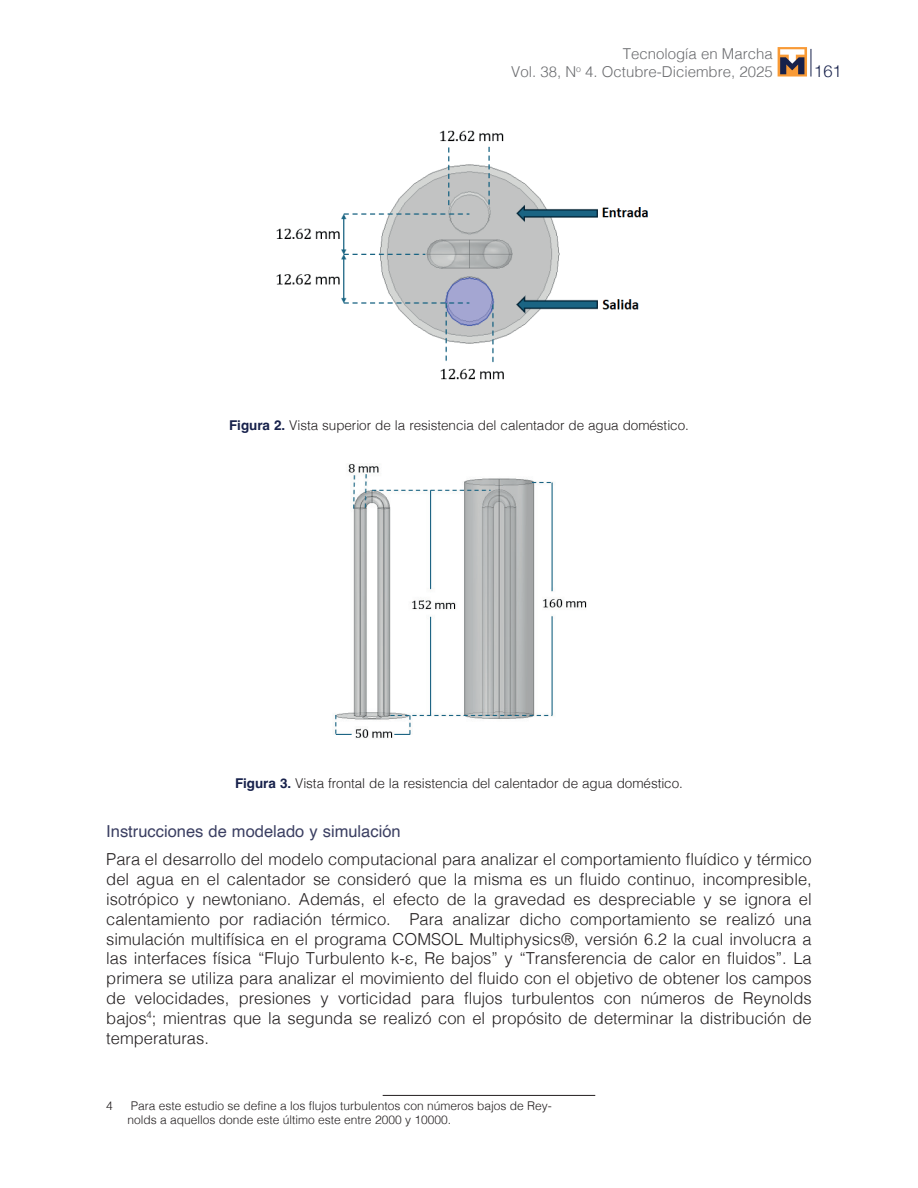
<style>
.page{position:relative;width:918px;height:1188px;background:#fff}
.page>*{position:absolute;margin:0;border:0;box-sizing:border-box;transform-origin:0 0}
.t1{font:300 16.5px/19.8px "Helvetica";color:#231f20;text-align:justify}
.t2{font:16.5px "Helvetica";color:#3b3f62}
.t3{font:300 16.5px "Helvetica Neue";color:#17214b}
.t4{font:300 15px/18px "Helvetica";color:#6c6d70;text-align:right}
.t5{font:300 13.5px "Helvetica";letter-spacing:-.005em;color:#231f20}
.t6{font:300 12px/14.4px "Helvetica";color:#231f20}
.s1{font-weight:700;color:#17214b}
</style>
<div class="page">
<svg style="left:811px;top:49px;width:1px;height:28px"></svg>
<svg style="left:778px;top:47px;width:29px;height:30px"></svg>
<svg style="left:780px;top:49px;width:24px;height:25px"></svg>
<img style="left:276px;top:130px;width:372px;height:250px">
<img style="left:335px;top:463px;width:252px;height:276px">
<hr style="left:383px;top:1095px;width:212px;height:1px;background:#231f20">
<p class="t4" style="left:511px;top:43px;width:263px">Tecnología en Marcha<br>Vol. 38, N<sup>o</sup> 4. Octubre-Diciembre, 2025</p>
<p class="t3" style="left:814px;top:57px;width:29px">161</p>
<p class="t5" style="left:229px;top:414px;width:461px"><span class="s1">Figura 2.</span> Vista superior de la resistencia del calentador de agua doméstico.</p>
<p class="t5" style="left:235px;top:771px;width:449px"><span class="s1">Figura 3.</span> Vista frontal de la resistencia del calentador de agua doméstico.</p>
<p class="t2" style="left:106px;top:819px;width:296px">Instrucciones de modelado y simulación</p>
<p class="t1" style="left:106px;top:849px;width:707px">Para el desarrollo del modelo computacional para analizar el comportamiento fluídico y térmico del agua en el calentador se consideró que la misma es un fluido continuo, incompresible, isotrópico y newtoniano. Además, el efecto de la gravedad es despreciable y se ignora el calentamiento por radiación térmico. Para analizar dicho comportamiento se realizó una simulación multifísica en el programa COMSOL Multiphysics®, versión 6.2 la cual involucra a las interfaces física “Flujo Turbulento k-ε, Re bajos” y “Transferencia de calor en fluidos”. La primera se utiliza para analizar el movimiento del fluido con el objetivo de obtener los campos de velocidades, presiones y vorticidad para flujos turbulentos con números de Reynolds bajos<sup>4</sup>; mientras que la segunda se realizó con el propósito de determinar la distribución de temperaturas.</p>
<p class="t6" style="left:106px;top:1098px;width:8px">4</p>
<p class="t6" style="left:128px;top:1098px;width:426px">Para este estudio se define a los flujos turbulentos con números bajos de Rey&shy;nolds a aquellos donde este último este entre 2000 y 10000.</p>
</div>
